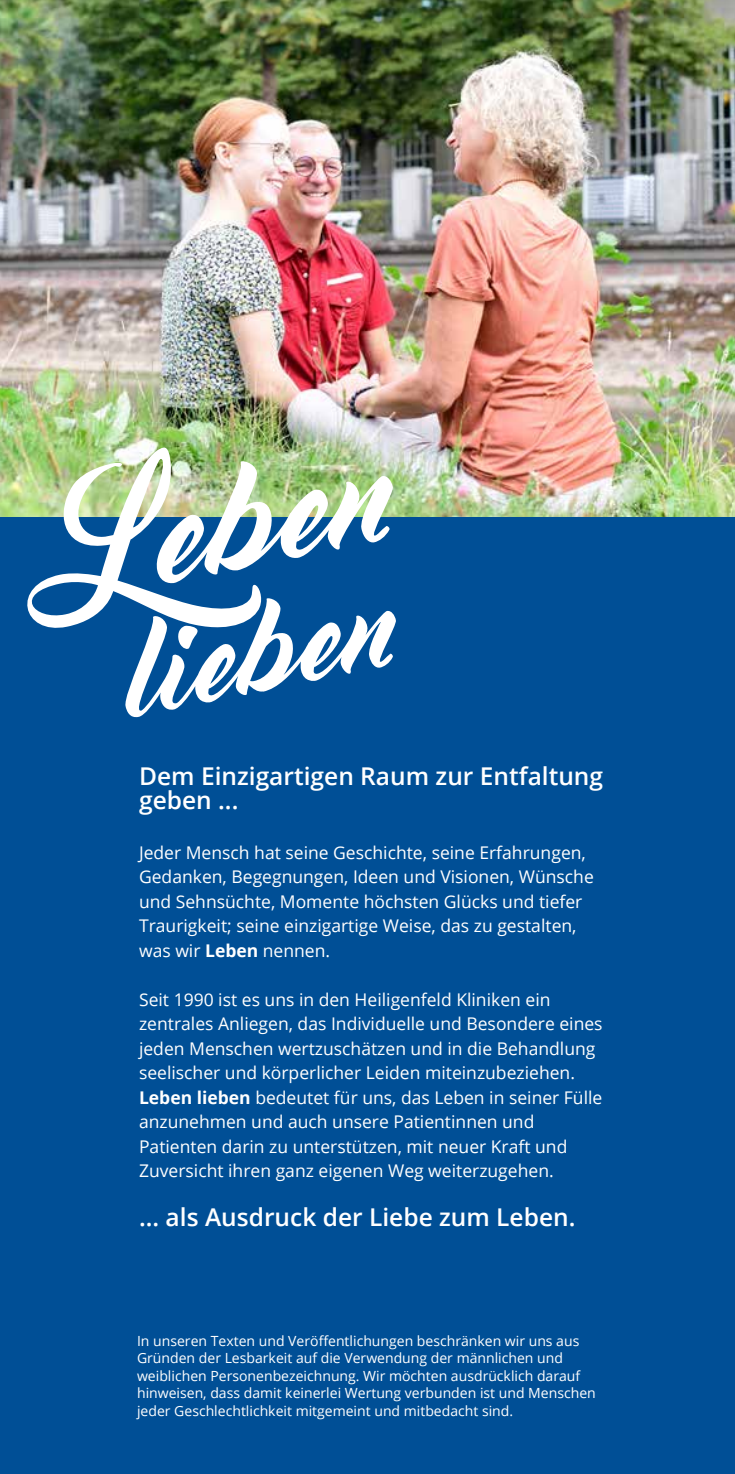
<style>
.page{position:relative;width:735px;height:1474px;background:#fff}
.page>*{position:absolute;margin:0;border:0;box-sizing:border-box;transform-origin:0 0}
.t1{font:600 24.5px/24.5px "Open Sans";color:#fff}
.t2{font:17.5px/24.5px "Open Sans";color:#fff}
.t3{font:14px/17.5px "Open Sans";color:#fff}
.s1{font-weight:700}
</style>
<div class="page">
<div style="left:0;top:511px;width:734px;height:962px;background:#004f96"></div>
<img style="left:0;top:0;width:734px;height:517px">
<svg style="left:125px;top:615px;width:271px;height:103px"></svg>
<img style="left:10px;top:446px;width:384px;height:190px">
<h1 class="t1" style="left:139px;top:763px;width:465px">Dem Einzigartigen Raum zur Entfaltung geben ...</h1>
<p class="t2" style="left:139px;top:839px;width:456px">Jeder Mensch hat seine Geschichte, seine Erfahrungen, Gedanken, Begegnungen, Ideen und Visionen, Wünsche und Sehnsüchte, Momente höchsten Glücks und tiefer Traurigkeit; seine einzigartige Weise, das zu gestalten, was wir <span class="s1">Leben</span> nennen.</p>
<p class="t2" style="left:139px;top:986px;width:465px">Seit 1990 ist es uns in den Heiligenfeld Kliniken ein zentrales Anliegen, das Individuelle und Besondere eines jeden Menschen wertzuschätzen und in die Behandlung seelischer und körperlicher Leiden miteinzubeziehen.<br><span class="s1">Leben lieben</span> bedeutet für uns, das Leben in seiner Fülle anzunehmen und auch unsere Patientinnen und Patienten darin zu unterstützen, mit neuer Kraft und Zuversicht ihren ganz eigenen Weg weiterzugehen.</p>
<h1 class="t1" style="left:139px;top:1204px;width:437px">... als Ausdruck der Liebe zum Leben.</h1>
<p class="t3" style="left:137px;top:1331px;width:460px">In unseren Texten und Veröffentlichungen beschränken wir uns aus Gründen der Lesbarkeit auf die Verwendung der männlichen und weiblichen Personenbezeichnung. Wir möchten ausdrücklich darauf hinweisen, dass damit keinerlei Wertung verbunden ist und Menschen jeder Geschlechtlichkeit mitgemeint und mitbedacht sind.</p>
</div>
